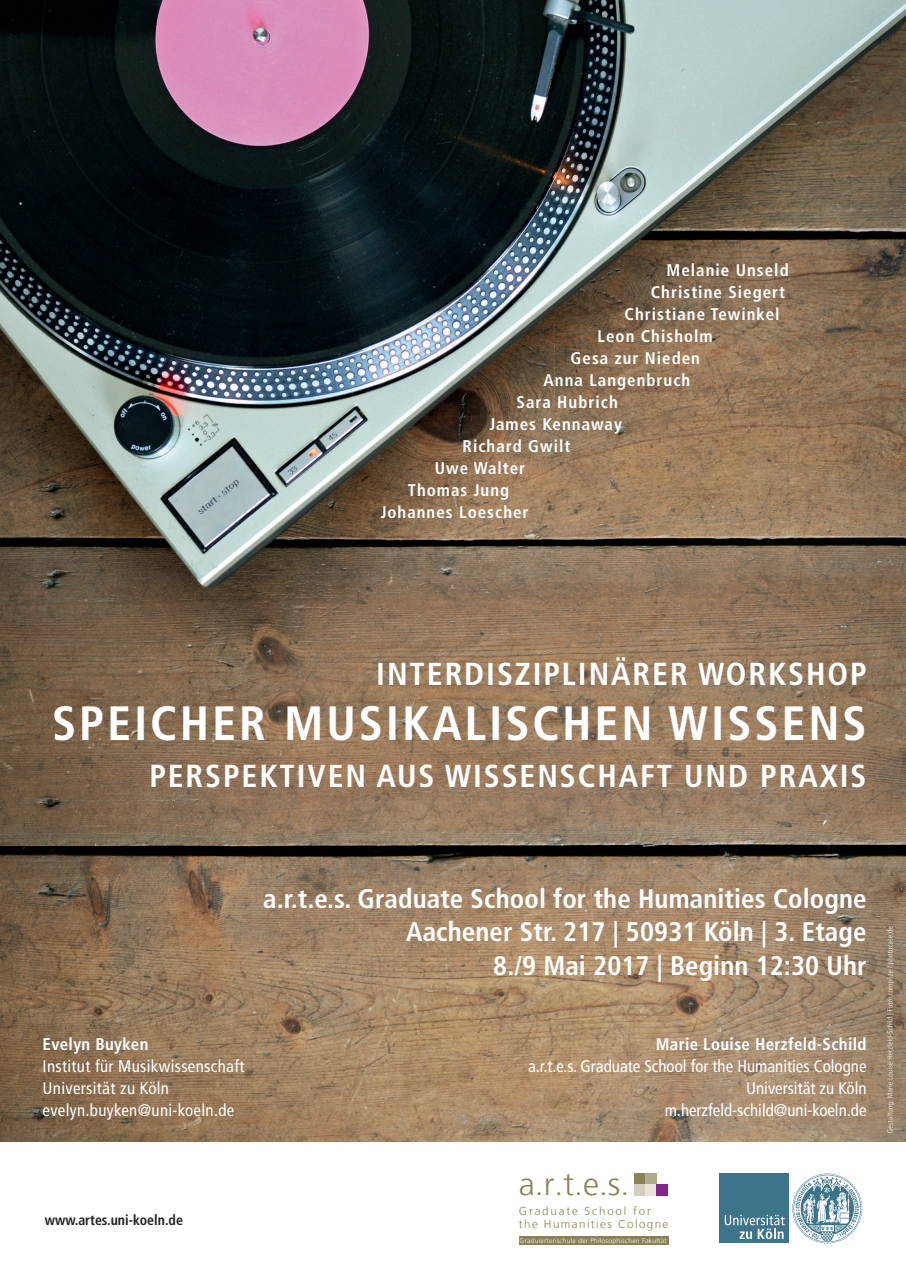
<style>
.page{position:relative;width:906px;height:1276px;background:#fff}
.page>*{position:absolute;margin:0;border:0;box-sizing:border-box;transform-origin:0 0}
.t1{font:700 condensed 48.15px "Frutiger LT Com";letter-spacing:.06em;color:#fff}
.t2{font:300 32.03px "Frutiger LT";color:#8a8156}
.t3{font:700 condensed 31.8px "Frutiger LT Com";letter-spacing:.06em;color:#fff}
.t4{font:700 condensed 26.85px/33.4px "Frutiger LT Com";letter-spacing:.005em;color:#fff;text-align:right}
.t5{font:700 condensed 16.88px "Frutiger LT Com";letter-spacing:.06em;color:#fff}
.t6{font:condensed 16.88px/22px "Frutiger LT Com";color:#fff;text-align:right}
.t7{font:condensed 16.88px/22px "Frutiger LT Com";letter-spacing:.02em;color:#fff}
.t8{font:700 condensed 16.88px "Frutiger LT Com";letter-spacing:.02em;color:#fff}
.t9{font:700 condensed 14.4px "Frutiger LT Com";color:#231f20;scale:.96 1}
.t10{font:300 11.55px/12.5px "Frutiger LT";letter-spacing:.125em;color:#8a8156}
.t11{font:300 6.75px "Frutiger LT";letter-spacing:.035em;color:#fff}
</style>
<div class="page">
<img style="left:0;top:0;width:906px;height:1142px">
<div style="left:519px;top:1236px;width:149px;height:8px;background:#8a8156"></div>
<div style="left:634px;top:1173px;width:11px;height:11px;background:#8a8156"></div>
<div style="left:645px;top:1173px;width:12px;height:11px;background:#b1a98b"></div>
<div style="left:634px;top:1184px;width:11px;height:11px;background:#d3cebe"></div>
<div style="left:645px;top:1184px;width:12px;height:11px;background:#e8e4db"></div>
<div style="left:657px;top:1184px;width:11px;height:11px;background:#7f278d"></div>
<div style="left:719px;top:1173px;width:69px;height:70px;background:#3e7489"></div>
<svg style="left:725px;top:1214px;width:60px;height:25px"></svg>
<svg style="left:792px;top:1173px;width:70px;height:70px"></svg>
<img style="left:886px;top:926px;width:8px;height:207px">
<p class="t5" style="left:666px;top:260px;width:124px">Melanie Unseld</p>
<p class="t5" style="left:651px;top:282px;width:136px">Christine Siegert</p>
<p class="t5" style="left:624px;top:303px;width:156px">Christiane Tewinkel</p>
<p class="t5" style="left:597px;top:325px;width:117px">Leon Chisholm</p>
<p class="t5" style="left:570px;top:347px;width:131px">Gesa zur Nieden</p>
<p class="t5" style="left:543px;top:369px;width:148px">Anna Langenbruch</p>
<p class="t5" style="left:516px;top:391px;width:103px">Sara Hubrich</p>
<p class="t5" style="left:489px;top:413px;width:134px">James Kennaway</p>
<p class="t5" style="left:462px;top:435px;width:109px">Richard Gwilt</p>
<p class="t5" style="left:435px;top:457px;width:92px">Uwe Walter</p>
<p class="t5" style="left:408px;top:479px;width:103px">Thomas Jung</p>
<p class="t5" style="left:381px;top:501px;width:149px">Johannes Loescher</p>
<h3 class="t3" style="left:376px;top:654px;width:492px">INTERDISZIPLINÄRER WORKSHOP</h3>
<h1 class="t1" style="left:52px;top:694px;width:816px">SPEICHER MUSIKALISCHEN WISSENS</h1>
<h3 class="t3" style="left:149px;top:756px;width:718px">PERSPEKTIVEN AUS WISSENSCHAFT UND PRAXIS</h3>
<h3 class="t4" style="left:263px;top:882px;width:605px">a.r.t.e.s. Graduate School for the Humanities Cologne<br>Aachener Str. 217 | 50931 Köln | 3. Etage<br>8./9 Mai 2017 | Beginn 12:30 Uhr</h3>
<p class="t8" style="left:43px;top:1033px;width:107px">Evelyn Buyken</p>
<p class="t7" style="left:43px;top:1055px;width:203px">Institut für Musikwissenschaft<br>Universität zu Köln evelyn.buyken@uni-koeln.de</p>
<p class="t9" style="left:45px;top:1210px;width:145px">www.artes.uni-koeln.de</p>
<p class="t8" style="left:656px;top:1033px;width:212px">Marie Louise Herzfeld-Schild</p>
<p class="t6" style="left:528px;top:1055px;width:340px">a.r.t.e.s. Graduate School for the Humanities Cologne<br>Universität zu Köln<br>m.herzfeld-schild@uni-koeln.de</p>
<h2 class="t2" style="left:519px;top:1166px;width:112px">a.r.t.e.s.</h2>
<p class="t10" style="left:519px;top:1205px;width:151px">Graduate School for the Humanities Cologne</p>
<p class="t11" style="left:519px;top:1236px;width:149px">Graduiertenschule der Philosophischen Fakultät</p>
</div>
